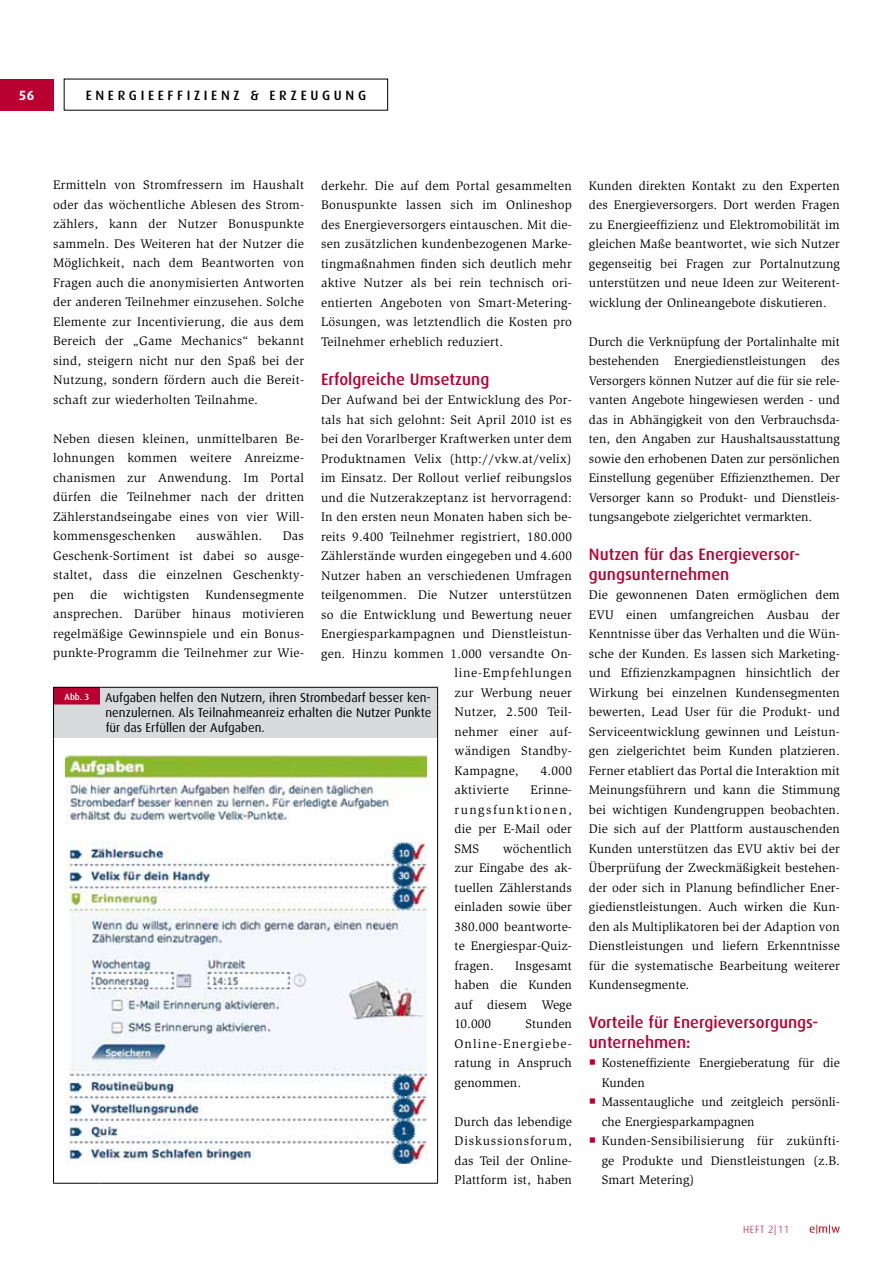
<style>
.page{position:relative;width:893px;height:1263px;background:#fff}
.page>*{position:absolute;margin:0;border:0;box-sizing:border-box;transform-origin:0 0}
.t1{font:500 16.5px/19.5px "Dax";color:#b80031}
.t2{font:500 13.5px "Dax";letter-spacing:.27em;color:#000}
.t3{font:700 13.5px "Dax";color:#fff}
.t4{font:12.75px/19.5px "Slimbach";letter-spacing:.02em;color:#000;text-align:justify}
.t5{font:12.75px/19.5px "Slimbach";color:#000}
.t6{font:12.75px/15.3px "Dax";color:#000;text-align:justify}
.t7{font:12.75px "Slimbach";letter-spacing:.06em;color:#000}
.t8{font:300 10.5px "Dax";color:#b80031}
.s1{font-weight:500;font-size:9px;color:#fff}
</style>
<div class="page">
<svg style="left:810px;top:1225px;width:30px;height:9px"></svg>
<div style="left:0;top:79px;width:53px;height:32px;background:#b80031"></div>
<hr style="left:437px;top:738px;width:1px;height:445px;background:#000">
<hr style="left:53px;top:1183px;width:47px;height:1px;background:#000">
<hr style="left:100px;top:1183px;width:338px;height:1px;background:#000">
<div style="left:53px;top:687px;width:385px;height:51px;background:#d9dadb"></div>
<hr style="left:53px;top:704px;width:1px;height:34px;background:#000">
<hr style="left:53px;top:738px;width:1px;height:445px;background:#000">
<img style="left:65px;top:755px;width:361px;height:408px">
<p class="t3" style="left:19px;top:87px;width:17px">56</p>
<p class="t2" style="left:86px;top:87px;width:282px">Ene rgiee ffizie nz &amp; Erzeugung</p>
<p class="t4" style="left:53px;top:175px;width:252px">Ermitteln von Stromfressern im Haushalt oder das wöchentliche Ablesen des Strom&shy;zählers, kann der Nutzer Bonuspunkte sammeln. Des Weiteren hat der Nutzer die Möglichkeit, nach dem Beantworten von Fragen auch die anonymisierten Antworten der anderen Teilnehmer einzusehen. Solche Elemente zur Incentivierung, die aus dem Bereich der „Game Mechanics“ bekannt sind, steigern nicht nur den Spaß bei der Nutzung, sondern fördern auch die Bereit&shy;schaft zur wiederholten Teilnahme.</p>
<p class="t4" style="left:53px;top:429px;width:252px">Neben diesen kleinen, unmittelbaren Be&shy;lohnungen kommen weitere Anreizme&shy;chanismen zur Anwendung. Im Portal dürfen die Teilnehmer nach der dritten Zählerstandseingabe eines von vier Will&shy;kommensgeschenken</p>
<p class="t4" style="left:321px;top:176px;width:252px">derkehr. Die auf dem Portal gesammelten Bonuspunkte lassen sich im Onlineshop des Energieversorgers eintauschen. Mit die&shy;sen zusätzlichen kundenbezogenen Marke&shy;tingmaßnahmen finden sich deutlich mehr aktive Nutzer als bei rein technisch ori&shy;entierten Angeboten von Smart-Metering-Lösungen, was letztendlich die Kosten pro Teilnehmer erheblich reduziert.</p>
<p class="t1" style="left:321px;top:369px;width:170px">Erfolgreiche Umsetzung</p>
<p class="t4" style="left:321px;top:390px;width:252px">Der Aufwand bei der Entwicklung des Por-</p>
<p class="t4" style="left:321px;top:410px;width:252px">tals hat sich gelohnt: Seit April 2010 ist es</p>
<p class="t4" style="left:321px;top:429px;width:252px">bei den Vorarlberger Kraftwerken unter dem</p>
<p class="t4" style="left:321px;top:449px;width:252px">Produktnamen Velix (http://vkw.at/velix)</p>
<p class="t4" style="left:321px;top:468px;width:252px">im Einsatz. Der Rollout verlief reibungslos</p>
<p class="t4" style="left:321px;top:488px;width:252px">und die Nutzerakzeptanz ist hervorragend:</p>
<p class="t4" style="left:321px;top:507px;width:252px">In den ersten neun Monaten haben sich be-</p>
<p class="t4" style="left:321px;top:527px;width:252px">reits 9.400 Teilnehmer registriert, 180.000</p>
<p class="t4" style="left:321px;top:546px;width:252px">Zählerstände wurden eingegeben und 4.600</p>
<p class="t4" style="left:321px;top:566px;width:252px">Nutzer haben an verschiedenen Umfragen</p>
<p class="t4" style="left:321px;top:585px;width:252px">teilgenommen. Die Nutzer unterstützen</p>
<p class="t4" style="left:321px;top:605px;width:252px">so die Entwicklung und Bewertung neuer</p>
<p class="t4" style="left:321px;top:624px;width:252px">Energiesparkampagnen und Dienstleistun-</p>
<p class="t4" style="left:321px;top:644px;width:252px">gen. Hinzu kommen 1.000 versandte On-</p>
<p class="t7" style="left:455px;top:665px;width:119px">line-Empfehlungen</p>
<p class="t4" style="left:455px;top:683px;width:119px">zur Werbung neuer</p>
<p class="t4" style="left:455px;top:702px;width:119px">Nutzer, 2.500 Teil-</p>
<p class="t4" style="left:455px;top:722px;width:119px">nehmer einer auf-</p>
<p class="t4" style="left:455px;top:741px;width:119px">wändigen Standby-</p>
<p class="t4" style="left:455px;top:761px;width:65px">Kampagne,</p>
<p class="t4" style="left:541px;top:761px;width:33px">4.000</p>
<p class="t4" style="left:455px;top:780px;width:56px">aktivierte</p>
<p class="t4" style="left:196px;top:526px;width:67px">auswählen.</p>
<p class="t4" style="left:53px;top:526px;width:252px;text-indent:230px">Das Geschenk-Sortiment ist dabei so ausge&shy;staltet, dass die einzelnen Geschenkty&shy;pen die wichtigsten Kundensegmente ansprechen. Darüber hinaus motivieren regelmäßige Gewinnspiele und ein Bonus&shy;punkte-Programm die Teilnehmer zur Wie-</p>
<p class="t6" style="left:105px;top:690px;width:327px;text-indent:-41px"><span class="s1">Abb. 3</span> Aufgaben helfen den Nutzern, ihren Strombedarf besser ken&shy;nenzulernen. Als Teilnahmeanreiz erhalten die Nutzer Punkte für das Erfüllen der Aufgaben.</p>
<p class="t4" style="left:455px;top:780px;width:119px;text-indent:76px">Erinne&shy;rungsfunktionen, die per E-Mail oder SMS</p>
<p class="t4" style="left:455px;top:839px;width:119px;text-indent:48px">wöchentlich zur Eingabe des ak&shy;tuellen Zählerstands einladen sowie über 380.000 beantworte&shy;te Energiespar-Quiz&shy;fragen.</p>
<p class="t4" style="left:455px;top:955px;width:119px;text-indent:60px">Insgesamt haben die Kunden auf diesem Wege 10.000</p>
<p class="t4" style="left:455px;top:1014px;width:119px;text-indent:71px">Stunden Online-Energiebe&shy;ratung in Anspruch genommen.</p>
<p class="t4" style="left:455px;top:1111px;width:119px">Durch das lebendige Diskussionsforum, das Teil der Online-Plattform ist, haben</p>
<p class="t4" style="left:589px;top:176px;width:252px">Kunden direkten Kontakt zu den Experten des Energieversorgers. Dort werden Fragen zu Energieeffizienz und Elektromobilität im gleichen Maße beantwortet, wie sich Nutzer gegenseitig bei Fragen zur Portalnutzung unterstützen und neue Ideen zur Weiterent&shy;wicklung der Onlineangebote diskutieren.</p>
<p class="t4" style="left:589px;top:332px;width:252px">Durch die Verknüpfung der Portalinhalte mit bestehenden Energiedienstleistungen des Versorgers können Nutzer auf die für sie rele&shy;vanten Angebote hingewiesen werden - und das in Abhängigkeit von den Verbrauchsda&shy;ten, den Angaben zur Haushaltsausstattung sowie den erhobenen Daten zur persönlichen Einstellung gegenüber Effizienzthemen. Der Versorger kann so Produkt- und Dienstleis&shy;tungsangebote zielgerichtet vermarkten.</p>
<p class="t1" style="left:589px;top:545px;width:213px">Nutzen für das Energieversor&shy;gungsunternehmen</p>
<p class="t4" style="left:589px;top:585px;width:252px">Die gewonnenen Daten ermöglichen dem EVU einen umfangreichen Ausbau der Kenntnisse über das Verhalten und die Wün&shy;sche der Kunden. Es lassen sich Marketing&shy;und Effizienzkampagnen hinsichtlich der Wirkung bei einzelnen Kundensegmenten bewerten, Lead User für die Produkt- und Serviceentwicklung gewinnen und Leistun&shy;gen zielgerichtet beim Kunden platzieren.<br>Ferner etabliert das Portal die Interaktion mit Meinungsführern und kann die Stimmung bei wichtigen Kundengruppen beobachten.<br>Die sich auf der Plattform austauschenden Kunden unterstützen das EVU aktiv bei der Überprüfung der Zweckmäßigkeit bestehen&shy;der oder sich in Planung befindlicher Ener&shy;giedienstleistungen. Auch wirken die Kun&shy;den als Multiplikatoren bei der Adaption von Dienstleistungen und liefern Erkenntnisse für die systematische Bearbeitung weiterer Kundensegmente.</p>
<p class="t1" style="left:589px;top:1013px;width:229px">Vorteile für Energieversorgungs&shy;unternehmen:</p>
<p class="t5" style="left:602px;top:1053px;width:240px">Kosteneffiziente Energieberatung für die<br>Kunden<br>Massentaugliche und zeitgleich persönli&shy;che Energiesparkampagnen<br>Kunden-Sensibilisierung für zukünfti&shy;ge Produkte und Dienstleistungen (z.B.<br>Smart Metering)</p>
<p class="t8" style="left:743px;top:1223px;width:47px">Heft 2|11</p>
</div>
